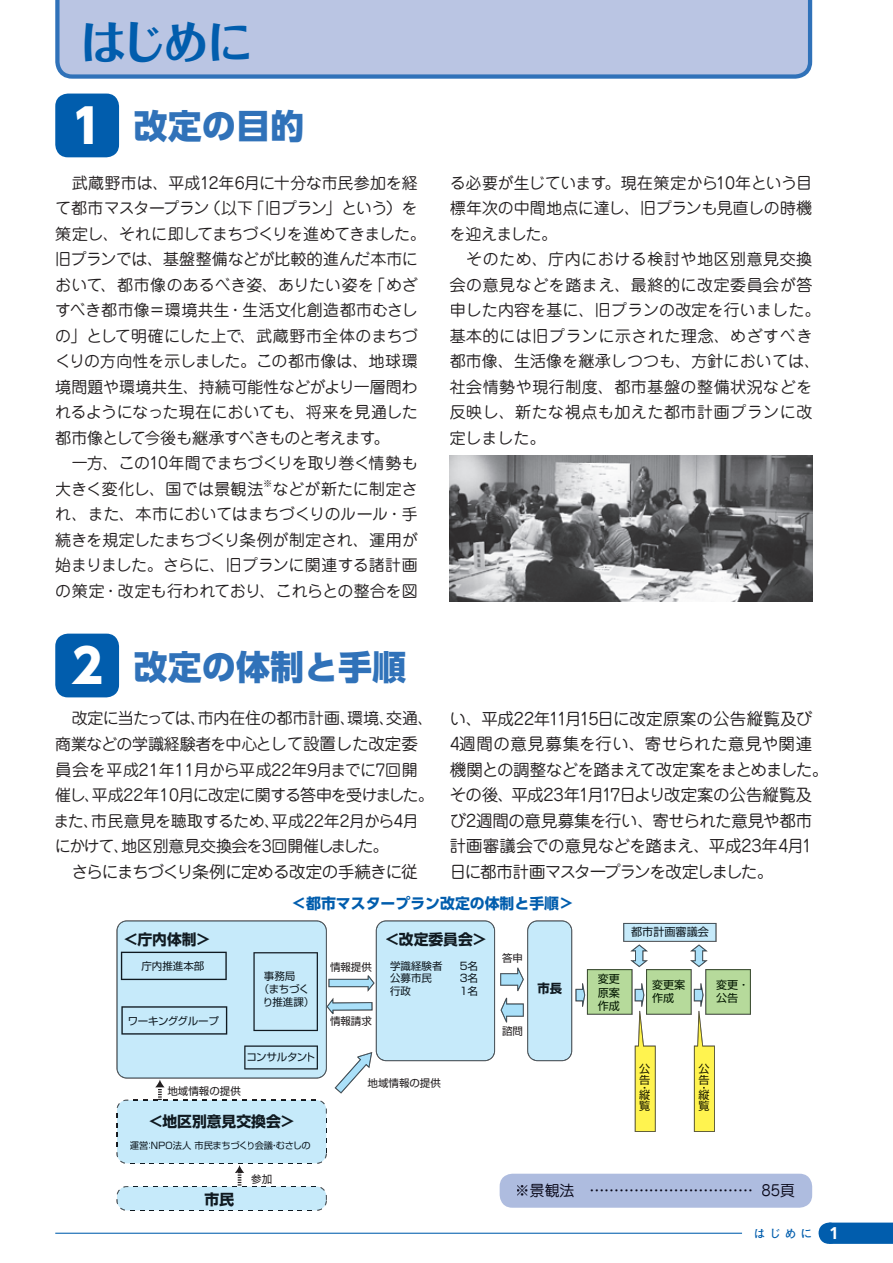
<style>
.page{position:relative;width:893px;height:1263px;background:#fff}
.page>*{position:absolute;margin:0;border:0;box-sizing:border-box;transform-origin:0 0}
.t1{font:700 46.8px "Folk Pro";color:#015dad}
.t2{font:800 34.05px "UD Shin Go Pro";color:#3072b9}
.t3{font:16.5px/25.5px "Jun 201";letter-spacing:-.025em;color:#231f20}
.t4{font:16.5px "Jun 201";letter-spacing:-.05em;color:#231f20}
.t5{font:15.9px/25.5px "Jun 201 Pro";letter-spacing:-.005em;color:#231f20}
.t6{font:15.9px/25.5px "Jun 201 Pro";letter-spacing:.035em;color:#231f20}
.t7{font:14.85px "Shin Go Pro Bold 90 pv RKSJ H";color:#101a21}
.t8{font:700 14.85px "UD Shin Go Pro";color:#015dad}
.t9{font:14.85px "Jun 201 Pro";color:#090819}
.t10{font:12.3px "Shin Go Pro Bold 90 pv RKSJ H";color:#101a21}
.t11{font:700 11.7px "Futo Go B101 Pro";color:#015dad}
.t12{font:11.1px/13.4px "Shin Go Pro Regular 90 pv RKSJ H";color:#031701}
.t13{font:11.1px/11.1px "Shin Go Pro Regular 90 pv RKSJ V";color:#1a1a00}
.t14{font:11.1px "Shin Go Pro Regular 90 pv RKSJ H";color:#101a21}
.t15{font:10.5px "Shin Go Pro Regular 90 pv RKSJ H";letter-spacing:-.005em;color:#101a21}
.t16{font:10.5px "Shin Go Pro Regular 90 pv RKSJ H";color:#231f20}
.t17{font:10.5px "Shin Go Pro Regular 90 pv RKSJ H";letter-spacing:-.035em;color:#101a21}
.t18{font:10.5px "Shin Go Pro Regular 90 pv RKSJ H";letter-spacing:-.05em;color:#101a21}
.t19{font:9.3px "Shin Go Pro Regular 90 pv RKSJ H";letter-spacing:-.055em;color:#101a21}
.t20{font:9.3px "Jun 201 Pro";color:#231f20}
.s1{font-size:46.8px;color:#fff}
.s2{font-family:"Jun 201";font-size:16.5px}
.s3{font-family:"Frutiger";font-size:16.95px;color:#fff}
</style>
<div class="page">
<div style="left:821px;top:1225px;width:17px;height:17px;background:#015dad;border-radius:50%"></div>
<div style="left:819px;top:1222px;width:21px;height:22px;border:4px solid #015dad;border-radius:50%"></div>
<svg style="left:829px;top:1222px;width:64px;height:22px"></svg>
<hr style="left:55px;top:1233px;width:749px;height:1px;background:#015dad">
<div style="left:742px;top:1227px;width:70px;height:13px;background:#fff"></div>
<svg style="left:116px;top:920px;width:635px;height:291px"></svg>
<div style="left:55px;top:94px;width:64px;height:63px;background:#015dad;border-radius:13px"></div>
<svg style="left:55px;top:0;width:757px;height:79px;background:#b1c0e0"></svg>
<img style="left:450px;top:455px;width:362px;height:146px">
<div style="left:55px;top:634px;width:64px;height:63px;background:#015dad;border-radius:13px"></div>
<div style="left:500px;top:1174px;width:312px;height:34px;background:#aebcdf;border-radius:13px"></div>
<h1 class="t1" style="left:80px;top:3px;width:174px">はじめに</h1>
<h2 class="t2" style="left:72px;top:99px;width:234px"><span class="s1">1</span> 改定の目的</h2>
<p class="t5" style="left:55px;top:168px;width:372px;text-indent:16px">武蔵野市は、平成12年6月に十分な市民参加を経て都市マスタープラン（以下「旧プラン」という）を策定し、それに即してまちづくりを進めてきました。旧プランでは、基盤整備などが比較的進んだ本市において、都市像のあるべき姿、ありたい姿を「めざすべき都市像＝環境共生・生活文化創造都市むさしの」として明確にした上で、武蔵野市全体のまちづくりの方向性を示しました。この都市像は、地球環境問題や環境共生、持続可能性などがより一層問われるようになった現在においても、将来を見通した都市像として今後も継承すべきものと考えます。</p>
<p class="t5" style="left:55px;top:449px;width:364px;text-indent:16px">一方、この10年間でまちづくりを取り巻く情勢も大きく変化し、国では景観法</p>
<p class="t20" style="left:263px;top:476px;width:11px">※</p>
<p class="t5" style="left:55px;top:474px;width:364px;text-align:justify;text-indent:217px">などが新たに制定され、また、本市においてはまちづくりのルール・手続きを規定したまちづくり条例が制定され、運用が始まりました。さらに、旧プランに関連する諸計画の策定・改定も行われており、これらとの整合を図</p>
<h2 class="t2" style="left:72px;top:639px;width:336px"><span class="s1">2</span> 改定の体制と手順</h2>
<p class="t5" style="left:54px;top:704px;width:382px;text-indent:18px">改定に当たっては、市内在住の都市計画、環境、交通、商業などの学識経験者を中心と<span class="s2">して設置した改定委員会を</span>平成21年11月から平成22年9月までに7回開催し、平成22年10月に改定に関する答申を受けました。また、市民意見を聴取するため、平成22年2月から4月にかけて、地区別意見交換会を3回開催しました。</p>
<p class="t4" style="left:72px;top:860px;width:347px">さらにまちづくり条例に定める改定の手続きに従</p>
<p class="t5" style="left:450px;top:168px;width:364px;text-align:justify">る必要が生じています。現在策定から10年という目標年次の中間地点に達し、旧プランも見直しの時機を迎えました。</p>
<p class="t6" style="left:450px;top:245px;width:372px;text-indent:16px">そのため、庁内における検討や地区別意見交換会の意見などを踏まえ、最終的に改定委員会が答申した内容を基に、旧プランの改定を行いました。基本的には旧プランに示された理念、めざすべき都市像、生活像を継承しつつも、方針においては、社会情勢や現行制度、都市基盤の整備状況などを反映し、新たな視点も加えた都市計画プランに改定しました。</p>
<p class="t3" style="left:450px;top:705px;width:380px">い、平成22年11月15日に改定原案の公告縦覧及び<br>4週間の意見募集を行い、寄せられた意見や関連機関との調整などを踏まえて改定案をまとめました。その後、平成23年1月17日より改定案の公告縦覧及び2週間の意見募集を行い、寄せられた意見や都市計画審議会での意見などを踏まえ、平成23年4月1日に都市計画マスタープランを改定しました。</p>
<p class="t8" style="left:291px;top:891px;width:284px">＜都市マスタープラン改定の体制と手順＞</p>
<p class="t7" style="left:124px;top:928px;width:88px">＜庁内体制＞</p>
<p class="t7" style="left:385px;top:928px;width:103px">＜改定委員会＞</p>
<p class="t15" style="left:141px;top:957px;width:64px">庁内推進本部</p>
<p class="t15" style="left:264px;top:968px;width:33px">事務局</p>
<p class="t15" style="left:259px;top:980px;width:52px">（まちづく</p>
<p class="t15" style="left:263px;top:993px;width:53px">り推進課）</p>
<p class="t16" style="left:330px;top:959px;width:43px">情報提供</p>
<p class="t15" style="left:390px;top:957px;width:54px">学識経験者</p>
<p class="t15" style="left:458px;top:957px;width:21px">５名</p>
<p class="t15" style="left:390px;top:969px;width:43px">公募市民</p>
<p class="t15" style="left:458px;top:969px;width:21px">３名</p>
<p class="t15" style="left:390px;top:982px;width:22px">行政</p>
<p class="t15" style="left:458px;top:982px;width:21px">１名</p>
<p class="t16" style="left:502px;top:949px;width:22px">答申</p>
<p class="t10" style="left:537px;top:979px;width:26px">市長</p>
<p class="t17" style="left:128px;top:1013px;width:93px">ワーキンググループ</p>
<p class="t16" style="left:330px;top:1012px;width:43px">情報請求</p>
<p class="t16" style="left:502px;top:1023px;width:22px">諮問</p>
<p class="t18" style="left:247px;top:1049px;width:70px">コンサルタント</p>
<p class="t16" style="left:167px;top:1082px;width:75px">地域情報の提供</p>
<p class="t7" style="left:149px;top:1109px;width:147px">＜地区別意見交換会＞</p>
<p class="t19" style="left:130px;top:1138px;width:182px">運営：ＮＰＯ法人 市民まちづくり会議・むさしの</p>
<p class="t16" style="left:368px;top:1075px;width:75px">地域情報の提供</p>
<p class="t14" style="left:631px;top:923px;width:79px">都市計画審議会</p>
<p class="t12" style="left:598px;top:971px;width:24px;text-align:justify">変更原案作成</p>
<p class="t12" style="left:652px;top:977px;width:35px">変更案作成</p>
<p class="t12" style="left:716px;top:977px;width:35px">変更 ・公告</p>
<p class="t13" style="left:639px;top:1062px;width:12px">公告</p>
<p class="t13" style="left:639px;top:1080px;width:8px">・</p>
<p class="t13" style="left:639px;top:1088px;width:12px">縦覧</p>
<p class="t13" style="left:698px;top:1062px;width:12px">公告</p>
<p class="t13" style="left:698px;top:1080px;width:8px">・</p>
<p class="t13" style="left:698px;top:1088px;width:12px">縦覧</p>
<p class="t7" style="left:205px;top:1187px;width:31px">市民</p>
<p class="t16" style="left:251px;top:1170px;width:22px">参加</p>
<p class="t9" style="left:515px;top:1179px;width:282px">※景観法 …………………………… 85頁</p>
<p class="t11" style="left:742px;top:1224px;width:98px">　は じ め に <span class="s3">1</span></p>
</div>
